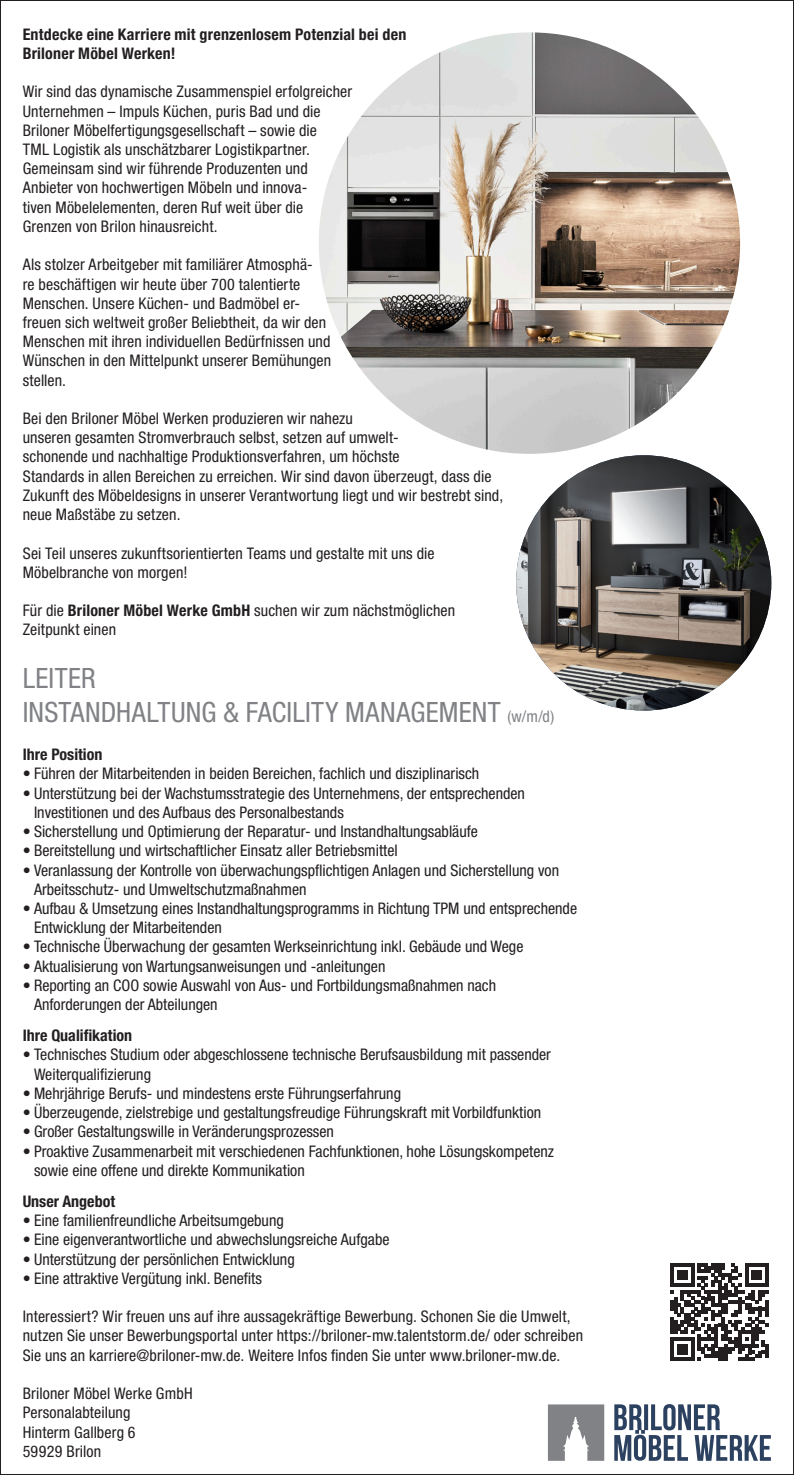
<style>
.page{position:relative;width:794px;height:1475px;background:#fff}
.page>*{position:absolute;margin:0;border:0;box-sizing:border-box;transform-origin:0 0}
.t1{font:condensed 28px/33.6px "Helvetica Neue LTW1 G";letter-spacing:.01em;color:#808285}
.t2{font:condensed 16px/19.2px "Helvetica Neue LTW1 G";color:#231f20}
.t3{font:700 condensed 16px/19.2px "Helvetica Neue LTW1 G";letter-spacing:.01em;color:#231f20}
.s1{font-weight:700}
.s2{font-size:16px}
</style>
<div class="page">
<svg style="left:670px;top:1263px;width:98px;height:97px"></svg>
<hr style="left:765px;top:1343px;width:3px;height:14px;background:#231f20">
<img style="left:516px;top:455px;width:255px;height:255px;border-radius:128px">
<svg style="left:614px;top:1404px;width:157px;height:56px"></svg>
<svg style="left:548px;top:1404px;width:56px;height:56px"></svg>
<img style="left:317px;top:30px;width:425px;height:426px;border-radius:213px">
<p class="t3" style="left:23px;top:25px;width:385px">Entdecke eine Karriere mit grenzenlosem Potenzial bei den<br>Briloner Möbel Werken!</p>
<p class="t2" style="left:23px;top:82px;width:331px">Wir sind das dynamische Zusammenspiel erfolgreicher Unternehmen – Impuls Küchen, puris Bad und die Briloner Möbelfertigungsgesellschaft – sowie die<br>TML Logistik als unschätzbarer Logistikpartner.<br>Gemeinsam sind wir führende Produzenten und Anbieter von hochwertigen Möbeln und innova-<br>tiven Möbelelementen, deren Ruf weit über die Grenzen von Brilon hinausreicht.</p>
<p class="t2" style="left:23px;top:255px;width:310px">Als stolzer Arbeitgeber mit familiärer Atmosphä-<br>re beschäftigen wir heute über 700 talentierte Menschen. Unsere Küchen- und Badmöbel er&shy;freuen sich weltweit großer Beliebtheit, da wir den Menschen mit ihren individuellen Bedürfnissen und Wünschen in den Mittelpunkt unserer Bemühungen stellen.</p>
<p class="t2" style="left:23px;top:409px;width:482px">Bei den Briloner Möbel Werken produzieren wir nahezu<br>unseren gesamten Stromverbrauch selbst, setzen auf umwelt-<br>schonende und nachhaltige Produktionsverfahren, um höchste<br>Standards in allen Bereichen zu erreichen. Wir sind davon überzeugt, dass die Zukunft des Möbeldesigns in unserer Verantwortung liegt und wir bestrebt sind, neue Maßstäbe zu setzen.</p>
<p class="t2" style="left:23px;top:543px;width:413px">Sei Teil unseres zukunftsorientierten Teams und gestalte mit uns die<br>Möbelbranche von morgen!</p>
<p class="t2" style="left:23px;top:601px;width:434px">Für die <span class="s1">Briloner Möbel Werke GmbH</span> suchen wir zum nächstmöglichen<br>Zeitpunkt einen</p>
<p class="t1" style="left:23px;top:661px;width:533px">LEITER<br>INSTANDHALTUNG &amp; FACILITY MANAGEMENT <span class="s2">(w/m/d)</span></p>
<p class="t3" style="left:23px;top:745px;width:81px">Ihre Position</p>
<p class="t2" style="left:23px;top:764px;width:458px">• Führen der Mitarbeitenden in beiden Bereichen, fachlich und disziplinarisch</p>
<p class="t2" style="left:34px;top:783px;width:492px;text-indent:-11px">• Unterstützung bei der Wachstumsstrategie des Unternehmens, der entsprechenden<br>Investitionen und des Aufbaus des Personalbestands</p>
<p class="t2" style="left:23px;top:821px;width:457px">• Sicherstellung und Optimierung der Reparatur- und Instandhaltungsabläufe</p>
<p class="t2" style="left:23px;top:841px;width:376px">• Bereitstellung und wirtschaftlicher Einsatz aller Betriebsmittel</p>
<p class="t2" style="left:34px;top:860px;width:526px;text-indent:-11px">• Veranlassung der Kontrolle von überwachungspflichtigen Anlagen und Sicherstellung von<br>Arbeitsschutz- und Umweltschutzmaßnahmen</p>
<p class="t2" style="left:34px;top:898px;width:544px;text-indent:-11px">• Aufbau &amp; Umsetzung eines Instandhaltungsprogramms in Richtung TPM und entsprechende<br>Entwicklung der Mitarbeitenden</p>
<p class="t2" style="left:23px;top:937px;width:502px">• Technische Überwachung der gesamten Werkseinrichtung inkl. Gebäude und Wege</p>
<p class="t2" style="left:23px;top:956px;width:364px">• Aktualisierung von Wartungsanweisungen und -anleitungen</p>
<p class="t2" style="left:34px;top:975px;width:464px;text-indent:-11px">• Reporting an COO sowie Auswahl von Aus- und Fortbildungsmaßnahmen nach<br>Anforderungen der Abteilungen</p>
<p class="t3" style="left:23px;top:1025px;width:111px">Ihre Qualifikation</p>
<p class="t2" style="left:34px;top:1045px;width:518px;text-indent:-11px">• Technisches Studium oder abgeschlossene technische Berufsausbildung mit passender<br>Weiterqualifizierung</p>
<p class="t2" style="left:23px;top:1083px;width:380px">• Mehrjährige Berufs- und mindestens erste Führungserfahrung</p>
<p class="t2" style="left:23px;top:1102px;width:520px">• Überzeugende, zielstrebige und gestaltungsfreudige Führungskraft mit Vorbildfunktion</p>
<p class="t2" style="left:23px;top:1121px;width:313px">• Großer Gestaltungswille in Veränderungsprozessen</p>
<p class="t2" style="left:34px;top:1141px;width:521px;text-indent:-11px">• Proaktive Zusammenarbeit mit verschiedenen Fachfunktionen, hohe Lösungskompetenz sowie eine offene und direkte Kommunikation</p>
<p class="t3" style="left:23px;top:1191px;width:94px">Unser Angebot</p>
<p class="t2" style="left:23px;top:1210px;width:263px">• Eine familienfreundliche Arbeitsumgebung</p>
<p class="t2" style="left:23px;top:1229px;width:368px">• Eine eigenverantwortliche und abwechslungsreiche Aufgabe</p>
<p class="t2" style="left:23px;top:1249px;width:273px">• Unterstützung der persönlichen Entwicklung</p>
<p class="t2" style="left:23px;top:1268px;width:241px">• Eine attraktive Vergütung inkl. Benefits</p>
<p class="t2" style="left:23px;top:1306px;width:562px">Interessiert? Wir freuen uns auf ihre aussagekräftige Bewerbung. Schonen Sie die Umwelt, nutzen Sie unser Bewerbungsportal unter https://briloner-mw.talentstorm.de/ oder schreiben<br>Sie uns an karriere@briloner-mw.de. Weitere Infos finden Sie unter www.briloner-mw.de.</p>
<p class="t2" style="left:23px;top:1383px;width:171px">Briloner Möbel Werke GmbH<br>Personalabteilung</p>
<p class="t2" style="left:23px;top:1421px;width:114px">Hinterm Gallberg 6</p>
<p class="t2" style="left:23px;top:1441px;width:80px">59929 Brilon</p>
</div>
